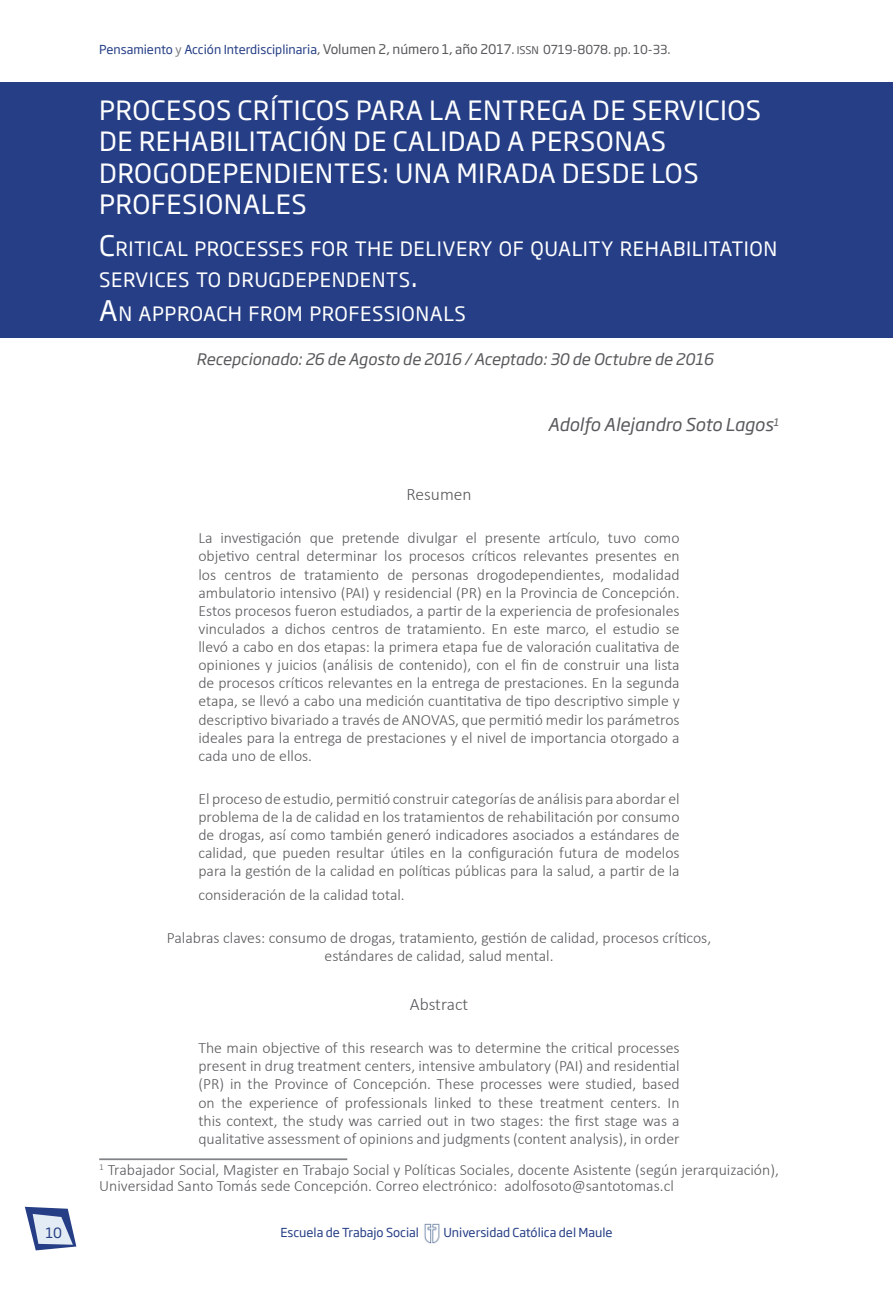
<style>
.page{position:relative;width:893px;height:1290px;background:#fff}
.page>*{position:absolute;margin:0;border:0;box-sizing:border-box;transform-origin:0 0}
.t1{font:28px "Soho Gothic Pro";color:#fff}
.t2{font:26.25px/31.5px "Soho Gothic Pro";letter-spacing:.02em;color:#fff}
.t3{font:19.6px "Soho Gothic Pro";color:#fff}
.t4{font:italic 17.5px "Soho Gothic Pro";color:#58595b}
.t5{font:300 17.5px "Calibri";color:#58595b}
.t6{font:300 15.75px/18px "Calibri";color:#58595b;text-align:justify}
.t7{font:italic 15.75px "Soho Gothic Pro";color:#58595b}
.t8{font:14px "Soho Gothic Pro";color:#253e85}
.t9{font:12.25px "Soho Gothic Pro";color:#253e85}
.s1{color:#808387}
.s2{color:#555759}
.s3{font-size:13.12px;color:#58595b}
.s4{font-size:10.5px;color:#555759}
.s5{color:#58595b}
.s6{font-size:28px}
</style>
<div class="page">
<svg style="left:25px;top:1207px;width:51px;height:43px"></svg>
<img style="left:424px;top:1223px;width:16px;height:21px">
<div style="left:0;top:82px;width:893px;height:255px;background:#253e85"></div>
<hr style="left:99px;top:1158px;width:248px;height:2px;background:#808285">
<p class="t9" style="left:99px;top:40px;width:573px">Pensamiento <span class="s1">y</span> Acción Interdisciplinaria<span class="s2">,</span> <span class="s3">Volumen 2, número 1, año 2017</span><span class="s2">.</span> <span class="s4">ISSN</span> <span class="s2">0719-8078.</span> <span class="s5">pp. 10-33.</span></p>
<h2 class="t2" style="left:99px;top:93px;width:663px">PROCESOS CRÍTICOS PARA LA ENTREGA DE SERVICIOS DE REHABILITACIÓN DE CALIDAD A PERSONAS DROGODEPENDIENTES: UNA MIRADA DESDE LOS PROFESIONALES</h2>
<p class="t3" style="left:99px;top:233px;width:28px"><span class="s6">C</span>RITICAL</p>
<p class="t3" style="left:194px;top:233px;width:13px">PROCESSES</p>
<p class="t3" style="left:310px;top:233px;width:13px">FOR</p>
<p class="t3" style="left:355px;top:233px;width:14px">THE</p>
<p class="t3" style="left:400px;top:233px;width:13px">DELIVER</p>
<p class="t3" style="left:480px;top:233px;width:77px">YOF QUALIT</p>
<p class="t3" style="left:601px;top:233px;width:31px">Y REHABILITATION</p>
<p class="t3" style="left:99px;top:265px;width:13px">SERVICES</p>
<p class="t3" style="left:196px;top:265px;width:46px">TO DRUGDEPENDENTS</p>
<h1 class="t1" style="left:411px;top:255px;width:9px">.</h1>
<p class="t3" style="left:99px;top:298px;width:54px"><span class="s6">A</span>N APPROACH</p>
<p class="t3" style="left:248px;top:298px;width:14px">FROM</p>
<p class="t3" style="left:309px;top:298px;width:13px">PROFESSIONALS</p>
<p class="t7" style="left:196px;top:346px;width:519px">Recepcionado: 26 de Agosto de 2016 / Aceptado: 30 de Octubre de 2016</p>
<p class="t4" style="left:548px;top:411px;width:233px">Adolfo Alejandro Soto Lagos<sup>1</sup></p>
<p class="t5" style="left:406px;top:484px;width:67px">Resumen</p>
<p class="t6" style="left:198px;top:529px;width:483px">La investigación que pretende divulgar el presente artículo, tuvo como objetivo central determinar los procesos críticos relevantes presentes en los centros de tratamiento de personas drogodependientes, modalidad ambulatorio intensivo (PAI) y residencial (PR) en la Provincia de Concepción.<br>Estos procesos fueron estudiados, a partir de la experiencia de profesionales vinculados a dichos centros de tratamiento. En este marco, el estudio se llevó a cabo en dos etapas: la primera etapa fue de valoración cualitativa de opiniones y juicios (análisis de contenido), con el fin de construir una lista de procesos críticos relevantes en la entrega de prestaciones. En la segunda etapa, se llevó a cabo una medición cuantitativa de tipo descriptivo simple y descriptivo bivariado a través de ANOVAS, que permitió medir los parámetros ideales para la entrega de prestaciones y el nivel de importancia otorgado a cada uno de ellos.</p>
<p class="t6" style="left:198px;top:789px;width:483px">El proceso de estudio, permitió construir categorías de análisis para abordar el problema de la de calidad en los tratamientos de rehabilitación por consumo de drogas, así como también generó indicadores asociados a estándares de calidad, que pueden resultar útiles en la configuración futura de modelos para la gestión de la calidad en políticas públicas para la salud, a partir de la</p>
<p class="t6" style="left:198px;top:886px;width:208px">consideración de la calidad total.</p>
<p class="t6" style="left:167px;top:929px;width:546px;text-align:center">Palabras claves: consumo de drogas, tratamiento, gestión de calidad, procesos críticos, estándares de calidad, salud mental.</p>
<p class="t5" style="left:410px;top:993px;width:60px">Abstract</p>
<p class="t6" style="left:198px;top:1039px;width:483px">The main objective of this research was to determine the critical processes present in drug treatment centers, intensive ambulatory (PAI) and residential (PR) in the Province of Concepción. These processes were studied, based on the experience of professionals linked to these treatment centers. In this context, the study was carried out in two stages: the first stage was a qualitative assessment of opinions and judgments (content analysis), in order</p>
<p class="t6" style="left:99px;top:1162px;width:681px;line-height:15.8px"><sup>1</sup> Trabajador Social, Magister en Trabajo Social y Políticas Sociales, docente Asistente (según jerarquización),<br>Universidad Santo Tomás sede Concepción. Correo electrónico: adolfosoto@santotomas.cl</p>
<p class="t8" style="left:45px;top:1222px;width:18px">10</p>
<p class="t9" style="left:280px;top:1223px;width:140px">Escuela de Trabajo Social</p>
<p class="t9" style="left:443px;top:1223px;width:171px">Universidad Católica del Maule</p>
</div>
